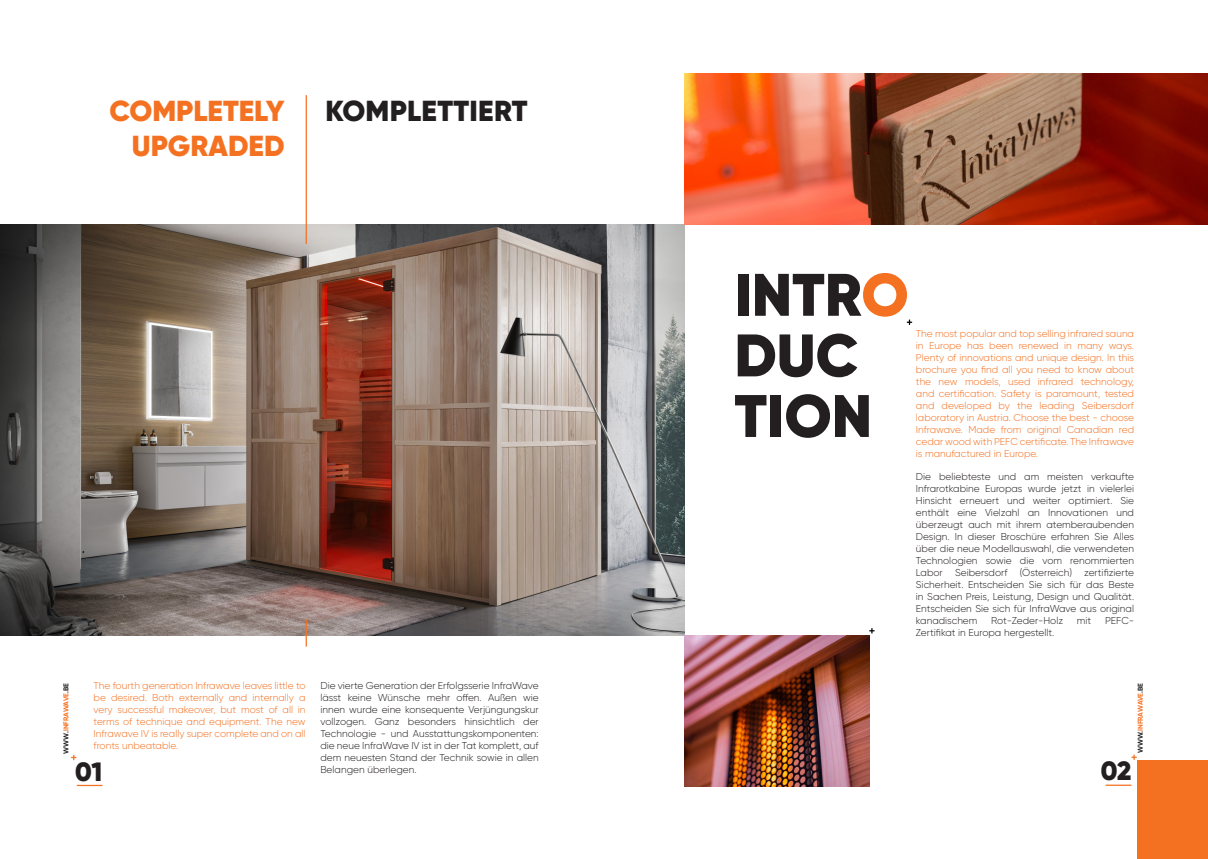
<style>
.page{position:relative;width:1208px;height:859px;background:#fff}
.page>*{position:absolute;margin:0;border:0;box-sizing:border-box;transform-origin:0 0}
.t1{font:900 59.9px "Gilroy";color:#231f20}
.t2{font:900 29px "Gilroy";color:#f47121}
.t3{font:900 29px "Gilroy";letter-spacing:.01em;color:#231f20}
.t4{font:900 26.5px "Gilroy";color:#231f20}
.t5{font:300 10px/12px "Gilroy";color:#231f20;text-align:justify}
.t6{font:300 10px/12px "Gilroy";color:#f47121;text-align:justify}
.t7{font:700 7px "Gilroy";color:#f47121}
.s1{color:#231f20}
.s2{color:#f47121}
</style>
<div class="page">
<img style="left:0;top:225px;width:685px;height:410px">
<hr style="left:306px;top:95px;width:1px;height:149px;background:#f47121">
<svg style="left:306px;top:619px;width:1px;height:28px"></svg>
<svg style="left:1131px;top:755px;width:5px;height:5px"></svg>
<svg style="left:1105px;top:785px;width:26px;height:1px"></svg>
<svg style="left:71px;top:755px;width:5px;height:5px"></svg>
<svg style="left:77px;top:785px;width:25px;height:1px"></svg>
<svg style="left:907px;top:320px;width:5px;height:5px"></svg>
<img style="left:685px;top:74px;width:523px;height:151px">
<img style="left:685px;top:635px;width:184px;height:151px">
<svg style="left:869px;top:628px;width:5px;height:5px"></svg>
<div style="left:1137px;top:760px;width:71px;height:99px;background:#f47121"></div>
<p class="t2" style="left:110px;top:92px;width:176px">COMPLETELY</p>
<p class="t3" style="left:325px;top:92px;width:204px">KOMPLETTIERT</p>
<p class="t2" style="left:132px;top:127px;width:154px">UPGRADED</p>
<p class="t7" style="left:62px;top:753px;width:72px;rotate:-90deg"><span class="s1">WWW.</span>INFRAWAVE<span class="s1">.BE</span></p>
<p class="t5" style="left:320px;top:679px;width:220px">Die vierte Generation der Erfolgsserie InfraWave lässt keine Wünsche mehr offen. Außen wie innen wurde eine konsequente Verjüngungskur vollzogen. Ganz besonders hinsichtlich der Technologie - und Ausstattungskomponenten: die neue InfraWave IV ist in der Tat komplett, auf dem neuesten Stand der Technik sowie in allen Belangen überlegen.</p>
<p class="t6" style="left:94px;top:679px;width:213px">The fourth generation Infrawave leaves little to</p>
<p class="t6" style="left:94px;top:691px;width:213px">be desired. Both externally and internally a very successful makeover, but most of all in terms of technique and equipment. The new Infrawave IV is really super complete and on all fronts unbeatable.</p>
<p class="t4" style="left:75px;top:754px;width:29px">01</p>
<p class="t1" style="left:734px;top:257px;width:176px">INTR<span class="s2">O</span></p>
<p class="t1" style="left:734px;top:317px;width:126px">DUC</p>
<p class="t1" style="left:734px;top:378px;width:139px">TION</p>
<p class="t6" style="left:916px;top:327px;width:220px">The most popular and top selling infrared sauna in Europe has been renewed in many ways.<br>Plenty of innovations and unique design. In this brochure you find all you need to know about the new models, used infrared technology, and certification. Safety is paramount, tested and developed by the leading Seibersdorf laboratory in Austria. Choose the best - choose Infrawave. Made from original Canadian red cedar wood with PEFC certificate. The Infrawave is manufactured in Europe.</p>
<p class="t5" style="left:916px;top:471px;width:220px">Die beliebteste und am meisten verkaufte Infrarotkabine Europas wurde jetzt in vielerlei Hinsicht erneuert und weiter optimiert. Sie enthält eine Vielzahl an Innovationen und überzeugt auch mit ihrem atemberaubenden Design. In dieser Broschüre erfahren Sie Alles über die neue Modellauswahl, die verwendeten Technologien sowie die vom renommierten Labor Seibersdorf (Österreich) zertifizierte Sicherheit. Entscheiden Sie sich für das Beste in Sachen Preis, Leistung, Design und Qualität.<br>Entscheiden Sie sich für InfraWave aus original kanadischem</p>
<p class="t5" style="left:991px;top:615px;width:74px">Rot-Zeder-Holz</p>
<p class="t5" style="left:1077px;top:615px;width:16px">mit</p>
<p class="t5" style="left:1105px;top:615px;width:31px">PEFC-</p>
<p class="t5" style="left:916px;top:627px;width:140px">Zertifikat in Europa hergestellt.</p>
<p class="t7" style="left:1136px;top:753px;width:72px;rotate:-90deg"><span class="s1">WWW.</span>INFRAWAVE<span class="s1">.BE</span></p>
<p class="t4" style="left:1101px;top:754px;width:32px">02</p>
</div>
